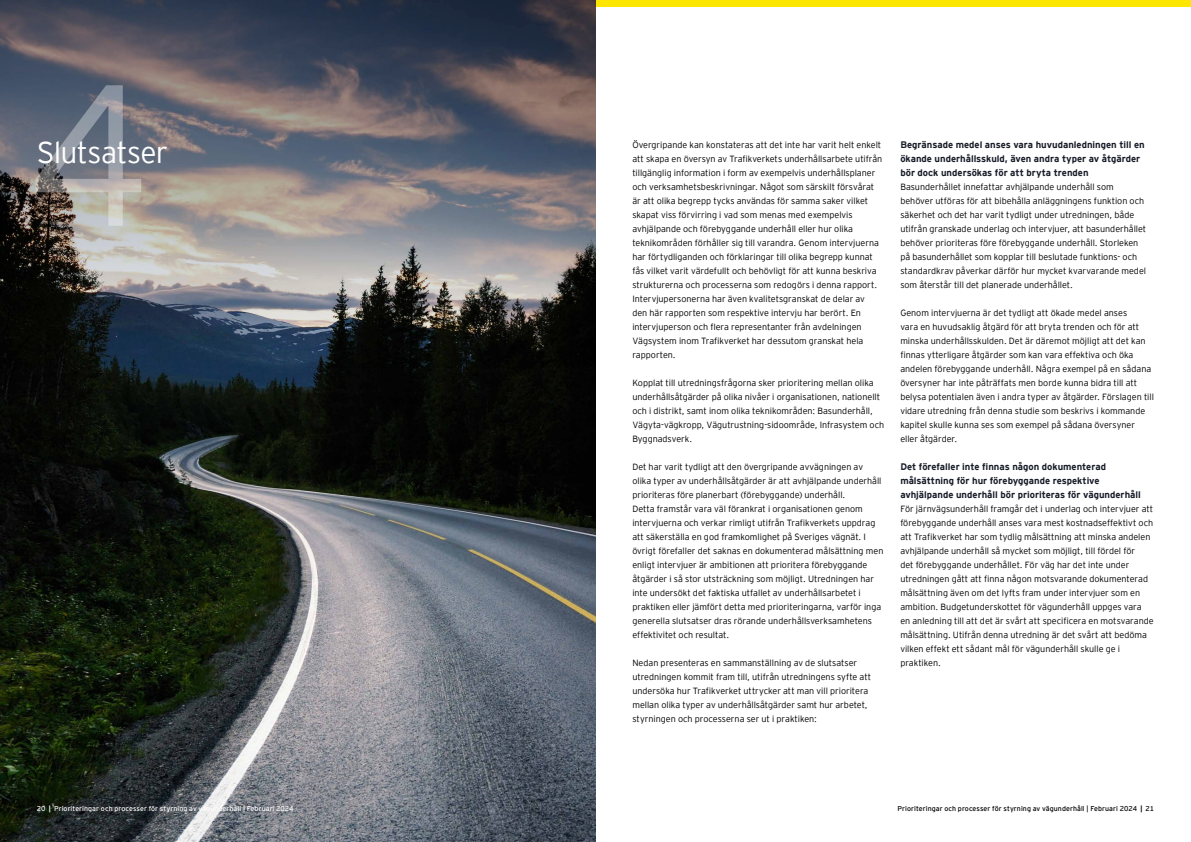
<style>
.page{position:relative;width:1191px;height:842px;background:#fff}
.page>*{position:absolute;margin:0;border:0;box-sizing:border-box;transform-origin:0 0}
.t1{font:300 200.7px "EY Interstate";color:#fff}
.t2{font:300 30px "EY Interstate";letter-spacing:-.025em;color:#fff}
.t3{font:700 9.5px/14px "EY Interstate";color:#181d29}
.t4{font:300 9px/14px "EY Interstate";color:#000}
.t5{font:7px "EY Interstate";letter-spacing:.01em;color:#000}
.t6{font:7px "EY Interstate";letter-spacing:.01em;color:#fff}
.s1{font-weight:700}
</style>
<div class="page">
<div style="left:0;top:0;width:1191px;height:6px;background:#ffe600"></div>
<img style="left:0;top:462px;width:595px;height:380px">
<svg style="left:0;top:0;width:595px;height:462px;background:#4e4f54"></svg>
<h1 class="t1" style="left:26px;top:12px;width:126px">4</h1>
<h2 class="t2" style="left:37px;top:131px;width:133px">Slutsatser</h2>
<p class="t6" style="left:37px;top:803px;width:258px">20 <span class="s1">|</span> Prioriteringar och processer för styrning av vägunderhåll | Februari 2024</p>
<p class="t4" style="left:632px;top:137px;width:251px">Övergripande kan konstateras att det inte har varit helt enkelt att skapa en översyn av Trafikverkets underhållsarbete utifrån tillgänglig information i form av exempelvis underhållsplaner och verksamhetsbeskrivningar. Något som särskilt försvårat är att olika begrepp tycks användas för samma saker vilket skapat viss förvirring i vad som menas med exempelvis avhjälpande och förebyggande underhåll eller hur olika teknikområden förhåller sig till varandra. Genom intervjuerna har förtydliganden och förklaringar till olika begrepp kunnat fås vilket varit värdefullt och behövligt för att kunna beskriva strukturerna och processerna som redogörs i denna rapport.<br>Intervjupersonerna har även kvalitetsgranskat de delar av<br>den här rapporten som respektive intervju har berört. En intervjuperson och flera representanter från avdelningen Vägsystem inom Trafikverket har dessutom granskat hela rapporten.</p>
<p class="t4" style="left:632px;top:375px;width:253px">Kopplat till utredningsfrågorna sker prioritering mellan olika underhållsåtgärder på olika nivåer i organisationen, nationellt och i distrikt, samt inom olika teknikområden: Basunderhåll, Vägyta-vägkropp, Vägutrustning-sidoområde, Infrasystem och Byggnadsverk.</p>
<p class="t4" style="left:632px;top:459px;width:253px">Det har varit tydligt att den övergripande avvägningen av olika typer av underhållsåtgärder är att avhjälpande underhåll prioriteras före planerbart (förebyggande) underhåll.<br>Detta framstår vara väl förankrat i organisationen genom intervjuerna och verkar rimligt utifrån Trafikverkets uppdrag att säkerställa en god framkomlighet på Sveriges vägnät. I övrigt förefaller det saknas en dokumenterad målsättning men enligt intervjuer är ambitionen att prioritera förebyggande åtgärder i så stor utsträckning som möjligt. Utredningen har inte undersökt det faktiska utfallet av underhållsarbetet i praktiken eller jämfört detta med prioriteringarna, varför inga generella slutsatser dras rörande underhållsverksamhetens effektivitet och resultat.</p>
<p class="t4" style="left:632px;top:655px;width:240px">Nedan presenteras en sammanställning av de slutsatser utredningen kommit fram till, utifrån utredningens syfte att undersöka hur Trafikverket uttrycker att man vill prioritera mellan olika typer av underhållsåtgärder samt hur arbetet, styrningen och processerna ser ut i praktiken:</p>
<p class="t3" style="left:900px;top:137px;width:246px">Begränsade medel anses vara huvudanledningen till en ökande underhållsskuld, även andra typer av åtgärder bör dock undersökas för att bryta trenden</p>
<p class="t4" style="left:900px;top:179px;width:247px">Basunderhållet innefattar avhjälpande underhåll som behöver utföras för att bibehålla anläggningens funktion och säkerhet och det har varit tydligt under utredningen, både utifrån granskade underlag och intervjuer, att basunderhållet behöver prioriteras före förebyggande underhåll. Storleken på basunderhållet som kopplar till beslutade funktions- och standardkrav påverkar därför hur mycket kvarvarande medel som återstår till det planerade underhållet.</p>
<p class="t4" style="left:900px;top:305px;width:255px">Genom intervjuerna är det tydligt att ökade medel anses<br>vara en huvudsaklig åtgärd för att bryta trenden och för att minska underhållsskulden. Det är däremot möjligt att det kan finnas ytterligare åtgärder som kan vara effektiva och öka andelen förebyggande underhåll. Några exempel på en sådana översyner har inte påträffats men borde kunna bidra till att belysa potentialen även i andra typer av åtgärder. Förslagen till vidare utredning från denna studie som beskrivs i kommande kapitel skulle kunna ses som exempel på sådana översyner eller åtgärder.</p>
<p class="t3" style="left:900px;top:459px;width:242px">Det förefaller inte finnas någon dokumenterad målsättning för hur förebyggande respektive avhjälpande underhåll bör prioriteras för vägunderhåll</p>
<p class="t4" style="left:900px;top:501px;width:255px">För järnvägsunderhåll framgår det i underlag och intervjuer att förebyggande underhåll anses vara mest kostnadseffektivt och att Trafikverket har som tydlig målsättning att minska andelen avhjälpande underhåll så mycket som möjligt, till fördel för<br>det förebyggande underhållet. För väg har det inte under utredningen gått att finna någon motsvarande dokumenterad målsättning även om det lyfts fram under intervjuer som en ambition. Budgetunderskottet för vägunderhåll uppges vara en anledning till att det är svårt att specificera en motsvarande målsättning. Utifrån denna utredning är det svårt att bedöma vilken effekt ett sådant mål för vägunderhåll skulle ge i praktiken.</p>
<p class="t5" style="left:897px;top:803px;width:258px">Prioriteringar och processer för styrning av vägunderhåll | Februari 2024 <span class="s1">|</span> 21</p>
</div>
